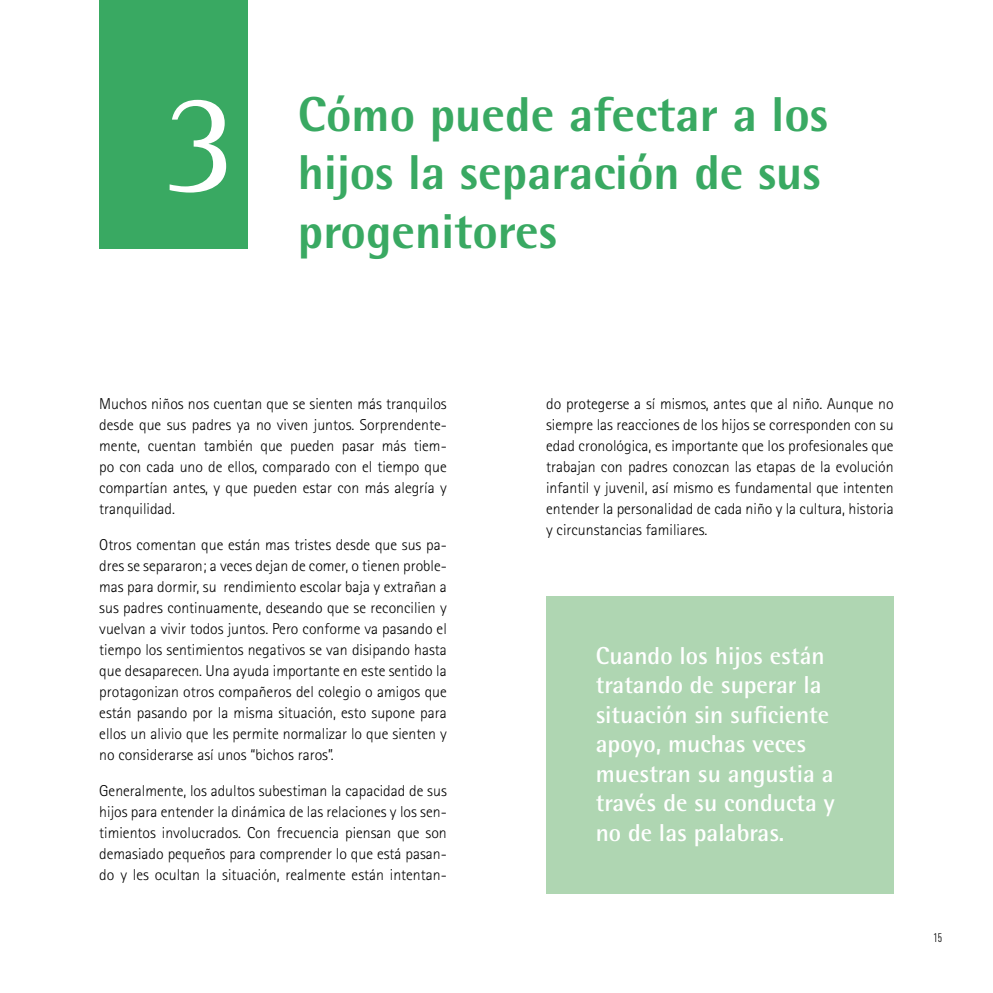
<style>
.page{position:relative;width:993px;height:993px;background:#fff}
.page>*{position:absolute;margin:0;border:0;box-sizing:border-box;transform-origin:0 0}
.t1{font:146.3px "Rotis Serif";color:#fff}
.t2{font:800 49px/58.8px "Rotis Semi Sans";color:#39a962}
.t3{font:700 24.5px/29.4px "Rotis Semi Sans";color:#fff}
.t4{font:300 15.75px/21px "Rotis Sans Serif";color:#000;text-align:justify}
.t5{font:12.25px "DIN Cond";color:#000}
</style>
<div class="page">
<div style="left:99px;top:0;width:149px;height:248px;background:#39a962"></div>
<div style="left:546px;top:595px;width:347px;height:298px;background:#afd6b2"></div>
<h1 class="t1" style="left:162px;top:59px;width:77px">3</h1>
<h2 class="t2" style="left:298px;top:83px;width:531px">Cómo puede afectar a los hijos la separación de sus progenitores</h2>
<p class="t4" style="left:99px;top:393px;width:349px">Muchos niños nos cuentan que se sienten más tranquilos desde que sus padres ya no viven juntos. Sorprendente&shy;mente, cuentan también que pueden pasar más tiem&shy;po con cada uno de ellos, comparado con el tiempo que compartían antes, y que pueden estar con más alegría y tranquilidad.</p>
<p class="t4" style="left:99px;top:534px;width:349px">Otros comentan que están mas tristes desde que sus pa&shy;dres se separaron; a veces dejan de comer, o tienen proble&shy;mas para dormir, su rendimiento escolar baja y extrañan a sus padres continuamente, deseando que se reconcilien y vuelvan a vivir todos juntos. Pero conforme va pasando el tiempo los sentimientos negativos se van disipando hasta que desaparecen. Una ayuda importante en este sentido la protagonizan otros compañeros del colegio o amigos que están pasando por la misma situación, esto supone para ellos un alivio que les permite normalizar lo que sienten y no considerarse así unos “bichos raros”.</p>
<p class="t4" style="left:99px;top:780px;width:349px">Generalmente, los adultos subestiman la capacidad de sus hijos para entender la dinámica de las relaciones y los sen&shy;timientos involucrados. Con frecuencia piensan que son demasiado pequeños para comprender lo que está pasan&shy;do y les ocultan la situación, realmente están intentan-</p>
<p class="t4" style="left:546px;top:393px;width:349px">do protegerse a sí mismos, antes que al niño. Aunque no siempre las reacciones de los hijos se corresponden con su edad cronológica, es importante que los profesionales que trabajan con padres conozcan las etapas de la evolución infantil y juvenil, así mismo es fundamental que intenten entender la personalidad de cada niño y la cultura, historia y circunstancias familiares.</p>
<h3 class="t3" style="left:595px;top:640px;width:240px">Cuando los hijos están tratando de superar la situación sin suficiente apoyo, muchas veces muestran su angustia a través de su conducta y no de las palabras.</h3>
<p class="t5" style="left:933px;top:930px;width:10px">15</p>
</div>
